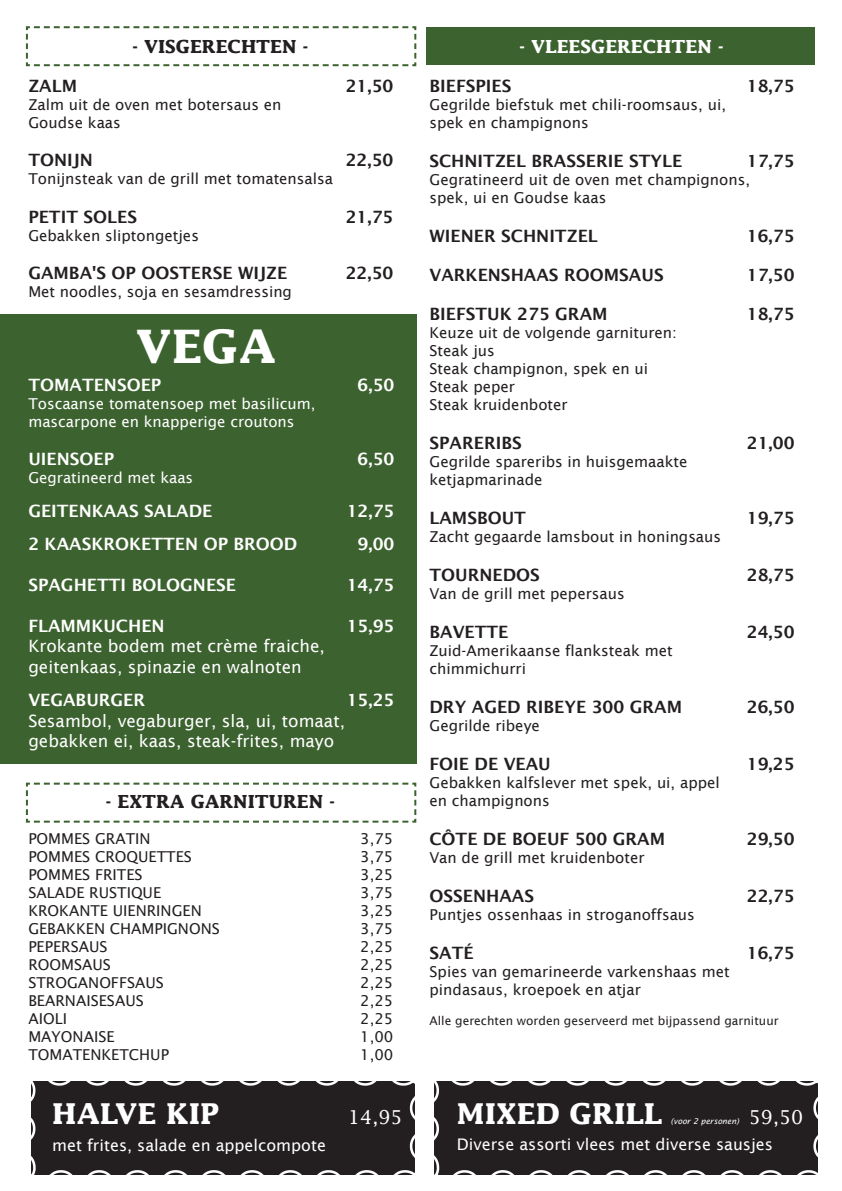
<style>
.page{position:relative;width:842px;height:1191px;background:#fff}
.page>*{position:absolute;margin:0;border:0;box-sizing:border-box;transform-origin:0 0}
.t1{font:700 46px "Lucida";color:#fff}
.t2{font:700 28.7px "Lucida";color:#fff}
.t3{font:19.1px "Lucida";color:#fff}
.t4{font:700 18px "Lucida";color:#231f20}
.t5{font:700 18px "Lucida";color:#fff}
.t6{font:600 17px "Lucida Sans";color:#231f20}
.t7{font:600 17px "Lucida Sans";color:#fff}
.t8{font:17px "Lucida Sans";color:#fff}
.t9{font:16px "Lucida Sans";color:#fff}
.t10{font:15px "Lucida Sans";color:#231f20}
.t11{font:15px "Lucida Sans";color:#fff}
.t12{font:12px "Lucida Sans";color:#231f20}
.t13{font:italic 8px "Lucida Sans";color:#fff}
</style>
<div class="page">
<div style="left:427px;top:27px;width:388px;height:38px;background:#3c622f"></div>
<svg style="left:25px;top:26px;width:392px;height:41px"></svg>
<svg style="left:25px;top:782px;width:392px;height:41px"></svg>
<div style="left:31px;top:1081px;width:384px;height:94px;background:#231f20"></div>
<div style="left:434px;top:1081px;width:384px;height:94px;background:#231f20"></div>
<div style="left:0;top:315px;width:416px;height:449px;background:#3c622f"></div>
<p class="t4" style="left:133px;top:36px;width:177px">- VISGERECHTEN -</p>
<p class="t6" style="left:28px;top:76px;width:50px">ZALM</p>
<p class="t6" style="left:346px;top:76px;width:49px">21,50</p>
<p class="t10" style="left:28px;top:96px;width:255px">Zalm uit de oven met botersaus en</p>
<p class="t10" style="left:28px;top:114px;width:94px">Goudse kaas</p>
<p class="t6" style="left:28px;top:150px;width:66px">TONIJN</p>
<p class="t6" style="left:346px;top:150px;width:49px">22,50</p>
<p class="t10" style="left:28px;top:170px;width:306px">Tonijnsteak van de grill met tomatensalsa</p>
<p class="t6" style="left:28px;top:207px;width:110px">PETIT SOLES</p>
<p class="t6" style="left:346px;top:207px;width:49px">21,75</p>
<p class="t10" style="left:28px;top:227px;width:172px">Gebakken sliptongetjes</p>
<p class="t6" style="left:28px;top:263px;width:261px">GAMBA'S OP OOSTERSE WIJZE</p>
<p class="t6" style="left:346px;top:263px;width:49px">22,50</p>
<p class="t10" style="left:28px;top:283px;width:265px">Met noodles, soja en sesamdressing</p>
<p class="t1" style="left:136px;top:318px;width:141px">VEGA</p>
<p class="t7" style="left:28px;top:375px;width:135px">TOMATENSOEP</p>
<p class="t7" style="left:358px;top:375px;width:38px">6,50</p>
<p class="t11" style="left:28px;top:395px;width:289px">Toscaanse tomatensoep met basilicum,</p>
<p class="t11" style="left:28px;top:413px;width:268px">mascarpone en knapperige croutons</p>
<p class="t7" style="left:28px;top:449px;width:87px">UIENSOEP</p>
<p class="t7" style="left:358px;top:449px;width:38px">6,50</p>
<p class="t11" style="left:28px;top:469px;width:166px">Gegratineerd met kaas</p>
<p class="t7" style="left:28px;top:501px;width:186px">GEITENKAAS SALADE</p>
<p class="t7" style="left:347px;top:501px;width:49px">12,75</p>
<p class="t7" style="left:28px;top:534px;width:271px">2 KAASKROKETTEN OP BROOD</p>
<p class="t7" style="left:358px;top:534px;width:38px">9,00</p>
<p class="t7" style="left:28px;top:575px;width:209px">SPAGHETTI BOLOGNESE</p>
<p class="t7" style="left:347px;top:575px;width:49px">14,75</p>
<p class="t7" style="left:28px;top:616px;width:138px">FLAMMKUCHEN</p>
<p class="t7" style="left:347px;top:616px;width:49px">15,95</p>
<p class="t8" style="left:28px;top:636px;width:298px">Krokante bodem met crème fraiche,</p>
<p class="t8" style="left:28px;top:657px;width:275px">geitenkaas, spinazie en walnoten</p>
<p class="t7" style="left:28px;top:690px;width:118px">VEGABURGER</p>
<p class="t7" style="left:347px;top:690px;width:49px">15,25</p>
<p class="t8" style="left:28px;top:711px;width:318px">Sesambol, vegaburger, sla, ui, tomaat,</p>
<p class="t8" style="left:28px;top:731px;width:307px">gebakken ei, kaas, steak-frites, mayo</p>
<p class="t4" style="left:106px;top:790px;width:231px">- EXTRA GARNITUREN -</p>
<p class="t10" style="left:28px;top:829px;width:124px">POMMES GRATIN</p>
<p class="t10" style="left:360px;top:829px;width:35px">3,75</p>
<p class="t10" style="left:28px;top:847px;width:165px">POMMES CROQUETTES</p>
<p class="t10" style="left:360px;top:847px;width:35px">3,75</p>
<p class="t10" style="left:28px;top:865px;width:116px">POMMES FRITES</p>
<p class="t10" style="left:360px;top:865px;width:35px">3,25</p>
<p class="t10" style="left:28px;top:883px;width:134px">SALADE RUSTIQUE</p>
<p class="t10" style="left:360px;top:883px;width:35px">3,75</p>
<p class="t10" style="left:28px;top:901px;width:175px">KROKANTE UIENRINGEN</p>
<p class="t10" style="left:360px;top:901px;width:35px">3,25</p>
<p class="t10" style="left:28px;top:919px;width:193px">GEBAKKEN CHAMPIGNONS</p>
<p class="t10" style="left:360px;top:919px;width:35px">3,75</p>
<p class="t10" style="left:28px;top:937px;width:81px">PEPERSAUS</p>
<p class="t10" style="left:360px;top:937px;width:35px">2,25</p>
<p class="t10" style="left:28px;top:955px;width:84px">ROOMSAUS</p>
<p class="t10" style="left:360px;top:955px;width:35px">2,25</p>
<p class="t10" style="left:28px;top:973px;width:137px">STROGANOFFSAUS</p>
<p class="t10" style="left:360px;top:973px;width:35px">2,25</p>
<p class="t10" style="left:28px;top:991px;width:117px">BEARNAISESAUS</p>
<p class="t10" style="left:360px;top:991px;width:35px">2,25</p>
<p class="t10" style="left:28px;top:1009px;width:40px">AIOLI</p>
<p class="t10" style="left:360px;top:1009px;width:35px">2,25</p>
<p class="t10" style="left:28px;top:1027px;width:88px">MAYONAISE</p>
<p class="t10" style="left:360px;top:1027px;width:35px">1,00</p>
<p class="t10" style="left:28px;top:1045px;width:142px">TOMATENKETCHUP</p>
<p class="t10" style="left:360px;top:1045px;width:35px">1,00</p>
<p class="t2" style="left:52px;top:1096px;width:169px">HALVE KIP</p>
<p class="t3" style="left:348px;top:1105px;width:56px">14,95</p>
<p class="t9" style="left:52px;top:1135px;width:275px">met frites, salade en appelcompote</p>
<p class="t5" style="left:519px;top:36px;width:206px">- VLEESGERECHTEN -</p>
<p class="t6" style="left:429px;top:76px;width:84px">BIEFSPIES</p>
<p class="t6" style="left:747px;top:76px;width:49px">18,75</p>
<p class="t10" style="left:429px;top:96px;width:298px">Gegrilde biefstuk met chili-roomsaus, ui,</p>
<p class="t10" style="left:429px;top:114px;width:161px">spek en champignons</p>
<p class="t6" style="left:429px;top:151px;width:254px">SCHNITZEL BRASSERIE STYLE</p>
<p class="t6" style="left:747px;top:151px;width:49px">17,75</p>
<p class="t10" style="left:429px;top:171px;width:322px">Gegratineerd uit de oven met champignons,</p>
<p class="t10" style="left:429px;top:189px;width:179px">spek, ui en Goudse kaas</p>
<p class="t6" style="left:429px;top:226px;width:170px">WIENER SCHNITZEL</p>
<p class="t6" style="left:747px;top:226px;width:49px">16,75</p>
<p class="t6" style="left:429px;top:265px;width:236px">VARKENSHAAS ROOMSAUS</p>
<p class="t6" style="left:747px;top:265px;width:49px">17,50</p>
<p class="t6" style="left:429px;top:304px;width:180px">BIEFSTUK 275 GRAM</p>
<p class="t6" style="left:747px;top:304px;width:49px">18,75</p>
<p class="t10" style="left:429px;top:324px;width:249px">Keuze uit de volgende garnituren:</p>
<p class="t10" style="left:429px;top:342px;width:67px">Steak jus</p>
<p class="t10" style="left:429px;top:360px;width:220px">Steak champignon, spek en ui</p>
<p class="t10" style="left:429px;top:378px;width:87px">Steak peper</p>
<p class="t10" style="left:429px;top:396px;width:140px">Steak kruidenboter</p>
<p class="t6" style="left:429px;top:433px;width:94px">SPARERIBS</p>
<p class="t6" style="left:747px;top:433px;width:49px">21,00</p>
<p class="t10" style="left:429px;top:453px;width:260px">Gegrilde spareribs in huisgemaakte</p>
<p class="t10" style="left:429px;top:471px;width:115px">ketjapmarinade</p>
<p class="t6" style="left:429px;top:508px;width:98px">LAMSBOUT</p>
<p class="t6" style="left:747px;top:508px;width:49px">19,75</p>
<p class="t10" style="left:429px;top:528px;width:293px">Zacht gegaarde lamsbout in honingsaus</p>
<p class="t6" style="left:429px;top:565px;width:112px">TOURNEDOS</p>
<p class="t6" style="left:747px;top:565px;width:49px">28,75</p>
<p class="t10" style="left:429px;top:585px;width:197px">Van de grill met pepersaus</p>
<p class="t6" style="left:429px;top:622px;width:80px">BAVETTE</p>
<p class="t6" style="left:747px;top:622px;width:49px">24,50</p>
<p class="t10" style="left:429px;top:642px;width:245px">Zuid-Amerikaanse flanksteak met</p>
<p class="t10" style="left:429px;top:660px;width:98px">chimmichurri</p>
<p class="t6" style="left:429px;top:697px;width:254px">DRY AGED RIBEYE 300 GRAM</p>
<p class="t6" style="left:747px;top:697px;width:49px">26,50</p>
<p class="t10" style="left:429px;top:717px;width:112px">Gegrilde ribeye</p>
<p class="t6" style="left:429px;top:754px;width:123px">FOIE DE VEAU</p>
<p class="t6" style="left:747px;top:754px;width:49px">19,25</p>
<p class="t10" style="left:429px;top:774px;width:292px">Gebakken kalfslever met spek, ui, appel</p>
<p class="t10" style="left:429px;top:792px;width:122px">en champignons</p>
<p class="t6" style="left:429px;top:829px;width:237px">CÔTE DE BOEUF 500 GRAM</p>
<p class="t6" style="left:747px;top:829px;width:49px">29,50</p>
<p class="t10" style="left:429px;top:849px;width:217px">Van de grill met kruidenboter</p>
<p class="t6" style="left:429px;top:886px;width:106px">OSSENHAAS</p>
<p class="t6" style="left:747px;top:886px;width:49px">22,75</p>
<p class="t10" style="left:429px;top:906px;width:267px">Puntjes ossenhaas in stroganoffsaus</p>
<p class="t6" style="left:429px;top:943px;width:46px">SATÉ</p>
<p class="t6" style="left:747px;top:943px;width:49px">16,75</p>
<p class="t10" style="left:429px;top:963px;width:302px">Spies van gemarineerde varkenshaas met</p>
<p class="t10" style="left:429px;top:981px;width:213px">pindasaus, kroepoek en atjar</p>
<p class="t12" style="left:429px;top:1014px;width:351px">Alle gerechten worden geserveerd met bijpassend garnituur</p>
<p class="t2" style="left:457px;top:1096px;width:207px">MIXED GRILL</p>
<p class="t13" style="left:671px;top:1116px;width:70px">(voor 2 personen)</p>
<p class="t3" style="left:749px;top:1105px;width:56px">59,50</p>
<p class="t9" style="left:457px;top:1135px;width:318px">Diverse assorti vlees met diverse sausjes</p>
</div>
